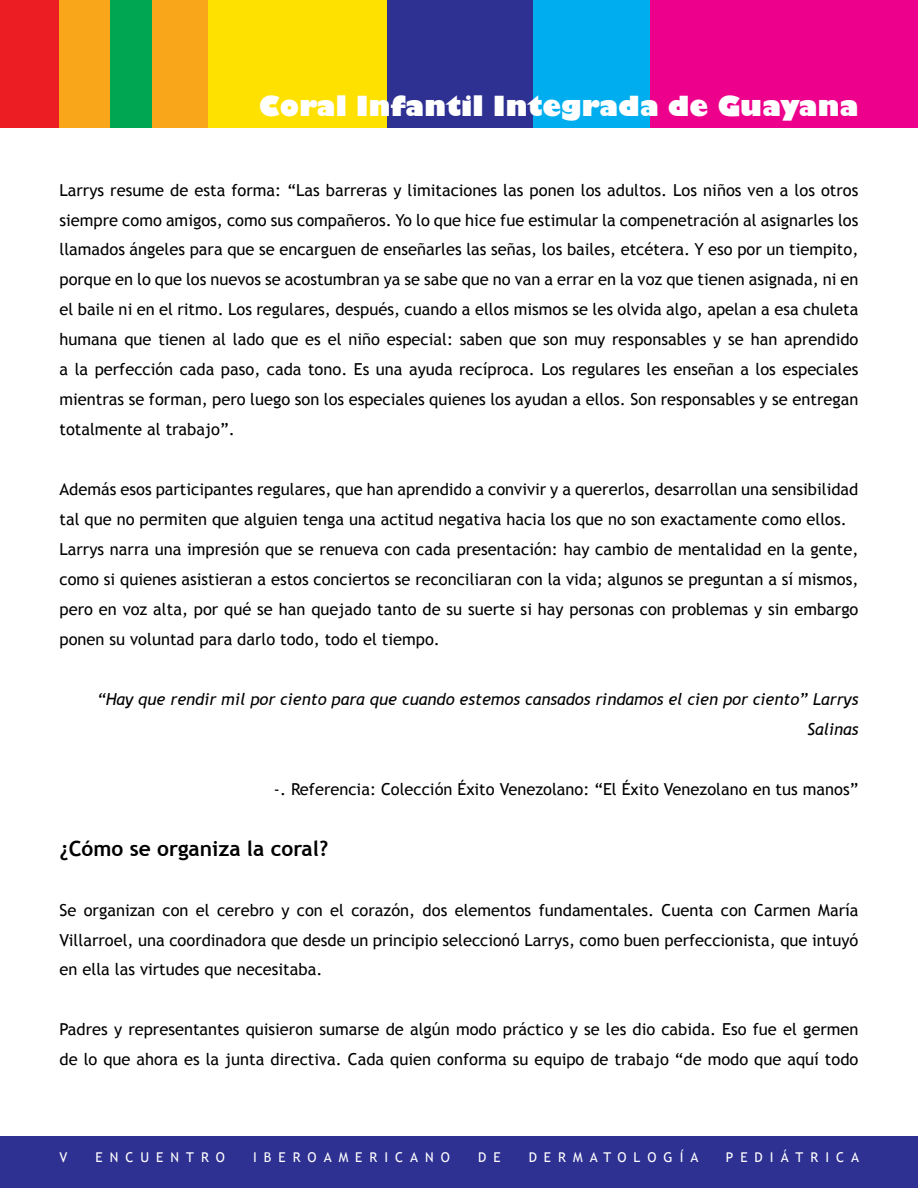
<style>
.page{position:relative;width:918px;height:1188px;background:#fff}
.page>*{position:absolute;margin:0;border:0;box-sizing:border-box;transform-origin:0 0}
.t1{font:800 27px "Gill Sans";color:#fff}
.t2{font:700 21px "Trebuchet MS";color:#000}
.t3{font:16.5px/30px "Trebuchet MS";color:#000;text-align:justify}
.t4{font:italic 16.5px/30px "Trebuchet MS";color:#000;text-align:right}
.t5{font:13.5px "Trebuchet MS";letter-spacing:.52em;color:#fff}
</style>
<div class="page">
<div style="left:0;top:0;width:85px;height:127px;background:#ed1d24"></div>
<div style="left:60px;top:0;width:78px;height:127px;background:#faa61a"></div>
<div style="left:110px;top:0;width:49px;height:127px;background:#00a651"></div>
<div style="left:153px;top:0;width:70px;height:127px;background:#faa61a"></div>
<div style="left:208px;top:0;width:191px;height:127px;background:#ffe100"></div>
<div style="left:387px;top:0;width:191px;height:127px;background:#2e3092"></div>
<div style="left:0;top:1137px;width:918px;height:51px;background:#2e3092"></div>
<div style="left:533px;top:0;width:140px;height:127px;background:#00aeef"></div>
<div style="left:650px;top:0;width:268px;height:127px;background:#ec008c"></div>
<h1 class="t1" style="left:259px;top:89px;width:601px">Coral Infantil Integrada de Guayana</h1>
<p class="t3" style="left:60px;top:175px;width:800px">Larrys resume de esta forma: “Las barreras y limitaciones las ponen los adultos. Los niños ven a los otros siempre como amigos, como sus compañeros. Yo lo que hice fue estimular la compenetración al asignarles los llamados ángeles para que se encarguen de enseñarles las señas, los bailes, etcétera. Y eso por un tiempito, porque en lo que los nuevos se acostumbran ya se sabe que no van a errar en la voz que tienen asignada, ni en el baile ni en el ritmo. Los regulares, después, cuando a ellos mismos se les olvida algo, apelan a esa chuleta humana que tienen al lado que es el niño especial: saben que son muy responsables y se han aprendido a la perfección cada paso, cada tono. Es una ayuda recíproca. Los regulares les enseñan a los especiales mientras se forman, pero luego son los especiales quienes los ayudan a ellos. Son responsables y se entregan totalmente al trabajo”.</p>
<p class="t3" style="left:60px;top:475px;width:800px;text-align:left">Además esos participantes regulares, que han aprendido a convivir y a quererlos, desarrollan una sensibilidad tal que no permiten que alguien tenga una actitud negativa hacia los que no son exactamente como ellos.<br>Larrys narra una impresión que se renueva con cada presentación: hay cambio de mentalidad en la gente, como si quienes asistieran a estos conciertos se reconciliaran con la vida; algunos se preguntan a sí mismos, pero en voz alta, por qué se han quejado tanto de su suerte si hay personas con problemas y sin embargo ponen su voluntad para darlo todo, todo el tiempo.</p>
<p class="t4" style="left:97px;top:685px;width:763px">“Hay que rendir mil por ciento para que cuando estemos cansados rindamos el cien por ciento” Larrys<br>Salinas</p>
<p class="t3" style="left:274px;top:775px;width:586px">-. Referencia: Colección Éxito Venezolano: “El Éxito Venezolano en tus manos”</p>
<p class="t2" style="left:60px;top:835px;width:270px">¿Cómo se organiza la coral?</p>
<p class="t3" style="left:60px;top:895px;width:800px">Se organizan con el cerebro y con el corazón, dos elementos fundamentales. Cuenta con Carmen María Villarroel, una coordinadora que desde un principio seleccionó Larrys, como buen perfeccionista, que intuyó en ella las virtudes que necesitaba.</p>
<p class="t3" style="left:60px;top:1015px;width:800px">Padres y representantes quisieron sumarse de algún modo práctico y se les dio cabida. Eso fue el germen de lo que ahora es la junta directiva. Cada quien conforma su equipo de trabajo “de modo que aquí todo</p>
<p class="t5" style="left:60px;top:1149px;width:9px">V</p>
<p class="t5" style="left:96px;top:1149px;width:131px">ENCUENTRO</p>
<p class="t5" style="left:253px;top:1149px;width:198px">IBEROAMERICANO</p>
<p class="t5" style="left:478px;top:1149px;width:24px">D E</p>
<p class="t5" style="left:529px;top:1149px;width:171px">DERMATOLOGÍA</p>
<p class="t5" style="left:726px;top:1149px;width:135px">PEDIÁTRICA</p>
</div>
